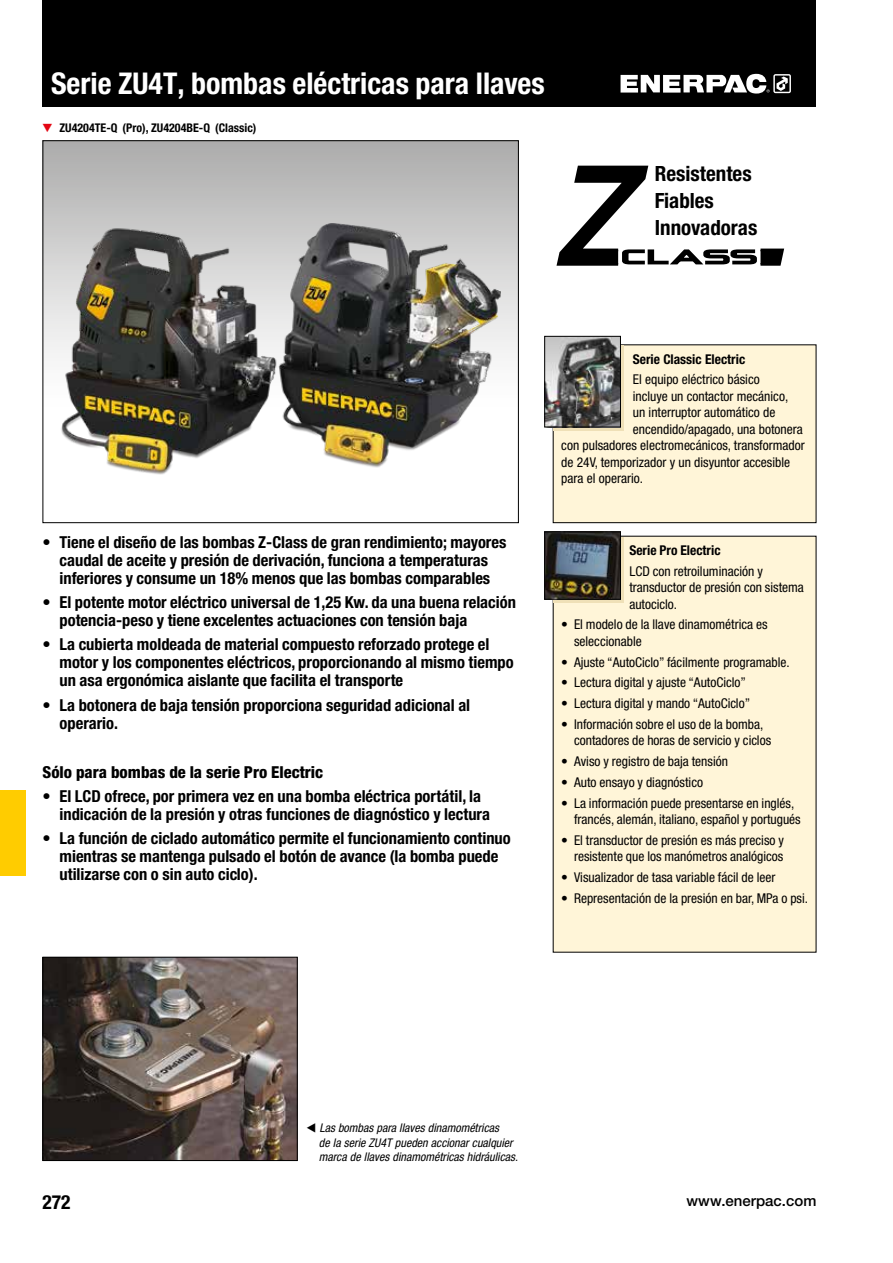
<style>
.page{position:relative;width:893px;height:1263px;background:#fff}
.page>*{position:absolute;margin:0;border:0;box-sizing:border-box;transform-origin:0 0}
.t1{font:700 condensed 30px "Helvetica Neue LTW1 G";color:#fff}
.t2{font:700 condensed 21px/27px "Helvetica Neue LTW1 G";color:#000}
.t3{font:700 condensed 19.5px "Helvetica Neue LTW1 G";color:#000}
.t4{font:700 condensed 16.5px/18px "Helvetica Neue LTW1 G";color:#000}
.t5{font:800 condensed 16.5px "Helvetica Neue LTW1 G";color:#000}
.t6{font:500 15px "Helvetica Neue LTW1 G";color:#000}
.t7{font:condensed 13.5px/16.5px "Helvetica Neue LTW1 G";color:#000}
.t8{font:700 condensed 13.5px "Helvetica Neue LTW1 G";color:#000}
.t9{font:italic condensed 12px/14.2px "Helvetica Neue LTW1 G";color:#000}
.t10{font:700 condensed 12px "Helvetica Neue LTW1 G";color:#000}
.s1{color:#e30613}
</style>
<div class="page">
<div style="left:43px;top:0;width:773px;height:106px;background:#000"></div>
<svg style="left:621px;top:74px;width:170px;height:20px"></svg>
<div style="left:0;top:790px;width:26px;height:85px;background:#fc0"></div>
<img style="left:45px;top:959px;width:251px;height:200px">
<div style="left:43px;top:957px;width:255px;height:204px;border:1px solid #000"></div>
<img style="left:60px;top:223px;width:441px;height:251px">
<div style="left:553px;top:345px;width:263px;height:178px;background:#fff5d8"></div>
<div style="left:553px;top:344px;width:263px;height:179px;border:1px solid #000"></div>
<svg style="left:554px;top:345px;width:70px;height:85px"></svg>
<img style="left:546px;top:338px;width:73px;height:87px">
<div style="left:544px;top:336px;width:77px;height:91px;border:1px solid #000"></div>
<div style="left:553px;top:536px;width:263px;height:416px;background:#fff5d8"></div>
<div style="left:554px;top:537px;width:70px;height:66px;background:#efe0b7"></div>
<svg style="left:556px;top:165px;width:229px;height:101px"></svg>
<img style="left:546px;top:533px;width:73px;height:65px">
<div style="left:544px;top:531px;width:77px;height:69px;border:1px solid #000"></div>
<h1 class="t1" style="left:51px;top:65px;width:495px">Serie ZU4T, bombas eléctricas para llaves</h1>
<p class="t10" style="left:43px;top:120px;width:215px"><span class="s1">▼</span> ZU4204TE-Q (Pro), ZU4204BE-Q (Classic)</p>
<h2 class="t2" style="left:655px;top:160px;width:104px">Resistentes<br>Fiables<br>Innovadoras</h2>
<p class="t4" style="left:43px;top:533px;width:465px;text-align:center">• Tiene el diseño de las bombas Z-Class de gran rendimiento; mayores caudal de aceite y presión de derivación, funciona a temperaturas inferiores y consume un 18% menos que las bombas comparables</p>
<p class="t4" style="left:60px;top:593px;width:458px;text-indent:-17px">• El potente motor eléctrico universal de 1,25 Kw. da una buena relación potencia-peso y tiene excelentes actuaciones con tensión baja</p>
<p class="t4" style="left:60px;top:635px;width:456px;text-indent:-17px">• La cubierta moldeada de material compuesto reforzado protege el motor y los componentes eléctricos, proporcionando al mismo tiempo un asa ergonómica aislante que facilita el transporte</p>
<p class="t4" style="left:60px;top:696px;width:412px;text-indent:-17px">• La botonera de baja tensión proporciona seguridad adicional al operario.</p>
<p class="t5" style="left:43px;top:761px;width:282px">Sólo para bombas de la serie Pro Electric</p>
<p class="t4" style="left:60px;top:787px;width:432px;text-indent:-17px">• El LCD ofrece, por primera vez en una bomba eléctrica portátil, la indicación de la presión y otras funciones de diagnóstico y lectura</p>
<p class="t4" style="left:60px;top:829px;width:453px;text-indent:-17px">• La función de ciclado automático permite el funcionamiento continuo mientras se mantenga pulsado el botón de avance (la bomba puede utilizarse con o sin auto ciclo).</p>
<p class="t8" style="left:633px;top:351px;width:114px">Serie Classic Electric</p>
<p class="t7" style="left:633px;top:371px;width:128px">El equipo eléctrico básico</p>
<p class="t7" style="left:633px;top:388px;width:157px">incluye un contactor mecánico,</p>
<p class="t7" style="left:633px;top:404px;width:144px">un interruptor automático de</p>
<p class="t7" style="left:633px;top:421px;width:171px">encendido/apagado, una botonera</p>
<p class="t7" style="left:561px;top:437px;width:245px">con pulsadores electromecánicos, transformador</p>
<p class="t7" style="left:561px;top:454px;width:230px">de 24V, temporizador y un disyuntor accesible</p>
<p class="t7" style="left:561px;top:470px;width:83px">para el operario.</p>
<p class="t8" style="left:629px;top:542px;width:93px">Serie Pro Electric</p>
<p class="t7" style="left:629px;top:563px;width:176px">LCD con retroiluminación y transductor de presión con sistema autociclo.</p>
<p class="t7" style="left:574px;top:616px;width:195px;text-indent:-13px">• El modelo de la llave dinamométrica es seleccionable</p>
<p class="t7" style="left:561px;top:654px;width:230px">• Ajuste “AutoCiclo” fácilmente programable.</p>
<p class="t7" style="left:561px;top:674px;width:186px">• Lectura digital y ajuste “AutoCiclo”</p>
<p class="t7" style="left:561px;top:695px;width:190px">• Lectura digital y mando “AutoCiclo”</p>
<p class="t7" style="left:574px;top:716px;width:199px;text-indent:-13px">• Información sobre el uso de la bomba, contadores de horas de servicio y ciclos</p>
<p class="t7" style="left:561px;top:753px;width:168px">• Aviso y registro de baja tensión</p>
<p class="t7" style="left:561px;top:774px;width:143px">• Auto ensayo y diagnóstico</p>
<p class="t7" style="left:574px;top:795px;width:228px;text-indent:-13px">• La información puede presentarse en inglés, francés, alemán, italiano, español y portugués</p>
<p class="t7" style="left:561px;top:832px;width:224px;text-align:right">• El transductor de presión es más preciso y resistente que los manómetros analógicos</p>
<p class="t7" style="left:561px;top:869px;width:216px">• Visualizador de tasa variable fácil de leer</p>
<p class="t7" style="left:561px;top:890px;width:248px">• Representación de la presión en bar, MPa o psi.</p>
<p class="t9" style="left:319px;top:1121px;width:200px;text-indent:-13px">◀ Las bombas para llaves dinamométricas<br>de la serie ZU4T pueden accionar cualquier marca de llaves dinamométricas hidráulicas.</p>
<h3 class="t3" style="left:43px;top:1190px;width:30px">272</h3>
<p class="t6" style="left:686px;top:1191px;width:131px">www.enerpac.com</p>
</div>
